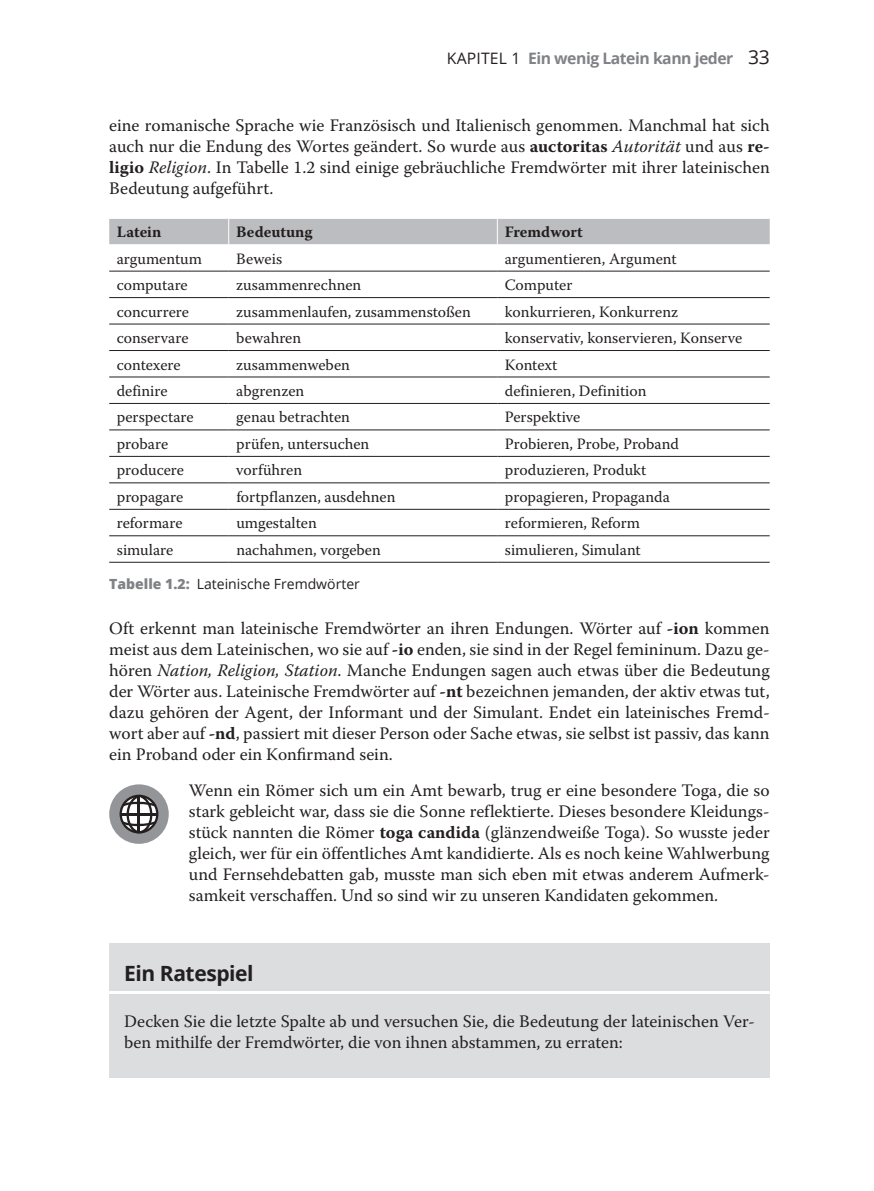
<style>
.page{position:relative;width:874px;height:1191px;background:#fff}
.page>*{position:absolute;margin:0;border:0;box-sizing:border-box;transform-origin:0 0}
.t1{font:700 21px "Open Sans";letter-spacing:-.02em;color:#231f20}
.t2{font:17.5px/21px "Warnock Pro";color:#231f20;text-align:justify}
.t3{font:15.75px "Warnock Pro";color:#231f20}
.t4{font:700 15.75px "Open Sans";letter-spacing:-.03em;color:#808285}
.t5{font:700 15.75px "Warnock Pro";color:#231f20}
.t6{font:14px "Open Sans";color:#231f20}
.s1{font-weight:400;color:#231f20}
.s2{font-weight:400;font-size:19.25px;color:#231f20}
.s3{font-weight:700}
.s4{font-style:italic}
.s5{font-weight:800;color:#808285}
</style>
<div class="page">
<div style="left:109px;top:943px;width:660px;height:67px;background:#dcdddf"></div>
<hr style="left:94px;top:991px;width:675px;height:3px;background:#fff">
<div style="left:109px;top:993px;width:660px;height:84px;background:#dcdddf"></div>
<div style="left:109px;top:784px;width:60px;height:60px;background:#939598;border-radius:50%"></div>
<svg style="left:119px;top:794px;width:39px;height:39px"></svg>
<hr style="left:228px;top:297px;width:269px;height:1px;background:#231f20">
<hr style="left:228px;top:324px;width:269px;height:1px;background:#231f20">
<hr style="left:228px;top:350px;width:269px;height:1px;background:#231f20">
<hr style="left:228px;top:377px;width:269px;height:1px;background:#231f20">
<hr style="left:228px;top:403px;width:269px;height:1px;background:#231f20">
<hr style="left:228px;top:429px;width:269px;height:1px;background:#231f20">
<hr style="left:228px;top:456px;width:269px;height:1px;background:#231f20">
<hr style="left:228px;top:482px;width:269px;height:1px;background:#231f20">
<hr style="left:228px;top:509px;width:269px;height:1px;background:#231f20">
<hr style="left:228px;top:535px;width:269px;height:1px;background:#231f20">
<hr style="left:228px;top:562px;width:269px;height:1px;background:#231f20">
<hr style="left:497px;top:297px;width:272px;height:1px;background:#231f20">
<hr style="left:497px;top:324px;width:272px;height:1px;background:#231f20">
<hr style="left:497px;top:350px;width:272px;height:1px;background:#231f20">
<hr style="left:497px;top:377px;width:272px;height:1px;background:#231f20">
<hr style="left:497px;top:403px;width:272px;height:1px;background:#231f20">
<hr style="left:497px;top:429px;width:272px;height:1px;background:#231f20">
<hr style="left:497px;top:456px;width:272px;height:1px;background:#231f20">
<hr style="left:497px;top:482px;width:272px;height:1px;background:#231f20">
<hr style="left:497px;top:509px;width:272px;height:1px;background:#231f20">
<hr style="left:109px;top:297px;width:119px;height:1px;background:#231f20">
<hr style="left:109px;top:324px;width:119px;height:1px;background:#231f20">
<hr style="left:109px;top:350px;width:119px;height:1px;background:#231f20">
<hr style="left:109px;top:377px;width:119px;height:1px;background:#231f20">
<hr style="left:109px;top:403px;width:119px;height:1px;background:#231f20">
<hr style="left:109px;top:429px;width:119px;height:1px;background:#231f20">
<hr style="left:109px;top:456px;width:119px;height:1px;background:#231f20">
<hr style="left:109px;top:482px;width:119px;height:1px;background:#231f20">
<hr style="left:109px;top:509px;width:119px;height:1px;background:#231f20">
<hr style="left:497px;top:535px;width:272px;height:1px;background:#231f20">
<hr style="left:497px;top:562px;width:272px;height:1px;background:#231f20">
<hr style="left:109px;top:535px;width:119px;height:1px;background:#231f20">
<hr style="left:109px;top:562px;width:119px;height:1px;background:#231f20">
<div style="left:109px;top:219px;width:660px;height:25px;background:#bcbdc0"></div>
<hr style="left:228px;top:271px;width:269px;height:1px;background:#231f20">
<hr style="left:497px;top:271px;width:272px;height:1px;background:#231f20">
<hr style="left:109px;top:271px;width:119px;height:1px;background:#231f20">
<p class="t4" style="left:446px;top:48px;width:324px"><span class="s1">KAPITEL 1</span> Ein wenig Latein kann jeder <span class="s2">33</span></p>
<p class="t2" style="left:109px;top:115px;width:661px">eine romanische Sprache wie Französisch und Italienisch genommen. Manchmal hat sich auch nur die Endung des Wortes geändert. So wurde aus <span class="s3">auctoritas</span> <span class="s4">Autorität</span> und aus <span class="s3">re&shy;ligio</span> <span class="s4">Religion</span>. In Tabelle 1.2 sind einige gebräuchliche Fremdwörter mit ihrer lateinischen Bedeutung aufgeführt.</p>
<p class="t5" style="left:117px;top:222px;width:46px">Latein</p>
<p class="t5" style="left:236px;top:222px;width:78px">Bedeutung</p>
<p class="t5" style="left:504px;top:222px;width:80px">Fremdwort</p>
<p class="t3" style="left:117px;top:249px;width:87px">argumentum</p>
<p class="t3" style="left:236px;top:249px;width:47px">Beweis</p>
<p class="t3" style="left:504px;top:249px;width:173px">argumentieren, Argument</p>
<p class="t3" style="left:117px;top:275px;width:72px">computare</p>
<p class="t3" style="left:236px;top:275px;width:127px">zusammenrechnen</p>
<p class="t3" style="left:504px;top:275px;width:69px">Computer</p>
<p class="t3" style="left:117px;top:302px;width:74px">concurrere</p>
<p class="t3" style="left:236px;top:302px;width:236px">zusammenlaufen, zusammenstoßen</p>
<p class="t3" style="left:504px;top:302px;width:175px">konkurrieren, Konkurrenz</p>
<p class="t3" style="left:117px;top:328px;width:73px">conservare</p>
<p class="t3" style="left:236px;top:328px;width:66px">bewahren</p>
<p class="t3" style="left:504px;top:328px;width:239px">konservativ, konservieren, Konserve</p>
<p class="t3" style="left:117px;top:355px;width:65px">contexere</p>
<p class="t3" style="left:236px;top:355px;width:115px">zusammenweben</p>
<p class="t3" style="left:504px;top:355px;width:54px">Kontext</p>
<p class="t3" style="left:117px;top:381px;width:52px">definire</p>
<p class="t3" style="left:236px;top:381px;width:69px">abgrenzen</p>
<p class="t3" style="left:504px;top:381px;width:143px">definieren, Definition</p>
<p class="t3" style="left:117px;top:408px;width:78px">perspectare</p>
<p class="t3" style="left:236px;top:408px;width:115px">genau betrachten</p>
<p class="t3" style="left:504px;top:408px;width:77px">Perspektive</p>
<p class="t3" style="left:117px;top:434px;width:53px">probare</p>
<p class="t3" style="left:236px;top:434px;width:134px">prüfen, untersuchen</p>
<p class="t3" style="left:504px;top:434px;width:176px">Probieren, Probe, Proband</p>
<p class="t3" style="left:117px;top:461px;width:69px">producere</p>
<p class="t3" style="left:236px;top:461px;width:67px">vorführen</p>
<p class="t3" style="left:504px;top:461px;width:143px">produzieren, Produkt</p>
<p class="t3" style="left:117px;top:487px;width:68px">propagare</p>
<p class="t3" style="left:236px;top:487px;width:160px">fortpflanzen, ausdehnen</p>
<p class="t3" style="left:504px;top:487px;width:166px">propagieren, Propaganda</p>
<p class="t3" style="left:117px;top:514px;width:67px">reformare</p>
<p class="t3" style="left:236px;top:514px;width:82px">umgestalten</p>
<p class="t3" style="left:504px;top:514px;width:137px">reformieren, Reform</p>
<p class="t3" style="left:117px;top:540px;width:58px">simulare</p>
<p class="t3" style="left:236px;top:540px;width:146px">nachahmen, vorgeben</p>
<p class="t3" style="left:504px;top:540px;width:137px">simulieren, Simulant</p>
<p class="t6" style="left:109px;top:574px;width:252px"><span class="s5">Tabelle 1.2:</span> Lateinische Fremdwörter</p>
<p class="t2" style="left:109px;top:617px;width:661px">Oft erkennt man lateinische Fremdwörter an ihren Endungen. Wörter auf <span class="s3">-ion</span> kommen meist aus dem Lateinischen, wo sie auf <span class="s3">-io</span> enden, sie sind in der Regel femininum. Dazu ge&shy;hören <span class="s4">Nation, Religion, Station</span>. Manche Endungen sagen auch etwas über die Bedeutung der Wörter aus. Lateinische Fremdwörter auf <span class="s3">-nt</span> bezeichnen jemanden, der aktiv etwas tut, dazu gehören der Agent, der Informant und der Simulant. Endet ein lateinisches Fremd&shy;wort aber auf <span class="s3">-nd</span>, passiert mit dieser Person oder Sache etwas, sie selbst ist passiv, das kann ein Proband oder ein Konfirmand sein.</p>
<p class="t2" style="left:189px;top:779px;width:582px">Wenn ein Römer sich um ein Amt bewarb, trug er eine besondere Toga, die so stark gebleicht war, dass sie die Sonne reflektierte. Dieses besondere Kleidungs&shy;stück nannten die Römer <span class="s3">toga candida</span> (glänzendweiße Toga). So wusste jeder gleich, wer für ein öffentliches Amt kandidierte. Als es noch keine Wahlwerbung und Fernsehdebatten gab, musste man sich eben mit etwas anderem Aufmerk&shy;samkeit verschaffen. Und so sind wir zu unseren Kandidaten gekommen.</p>
<p class="t1" style="left:124px;top:958px;width:131px">Ein Ratespiel</p>
<p class="t2" style="left:124px;top:1010px;width:632px">Decken Sie die letzte Spalte ab und versuchen Sie, die Bedeutung der lateinischen Ver&shy;ben mithilfe der Fremdwörter, die von ihnen abstammen, zu erraten:</p>
</div>
